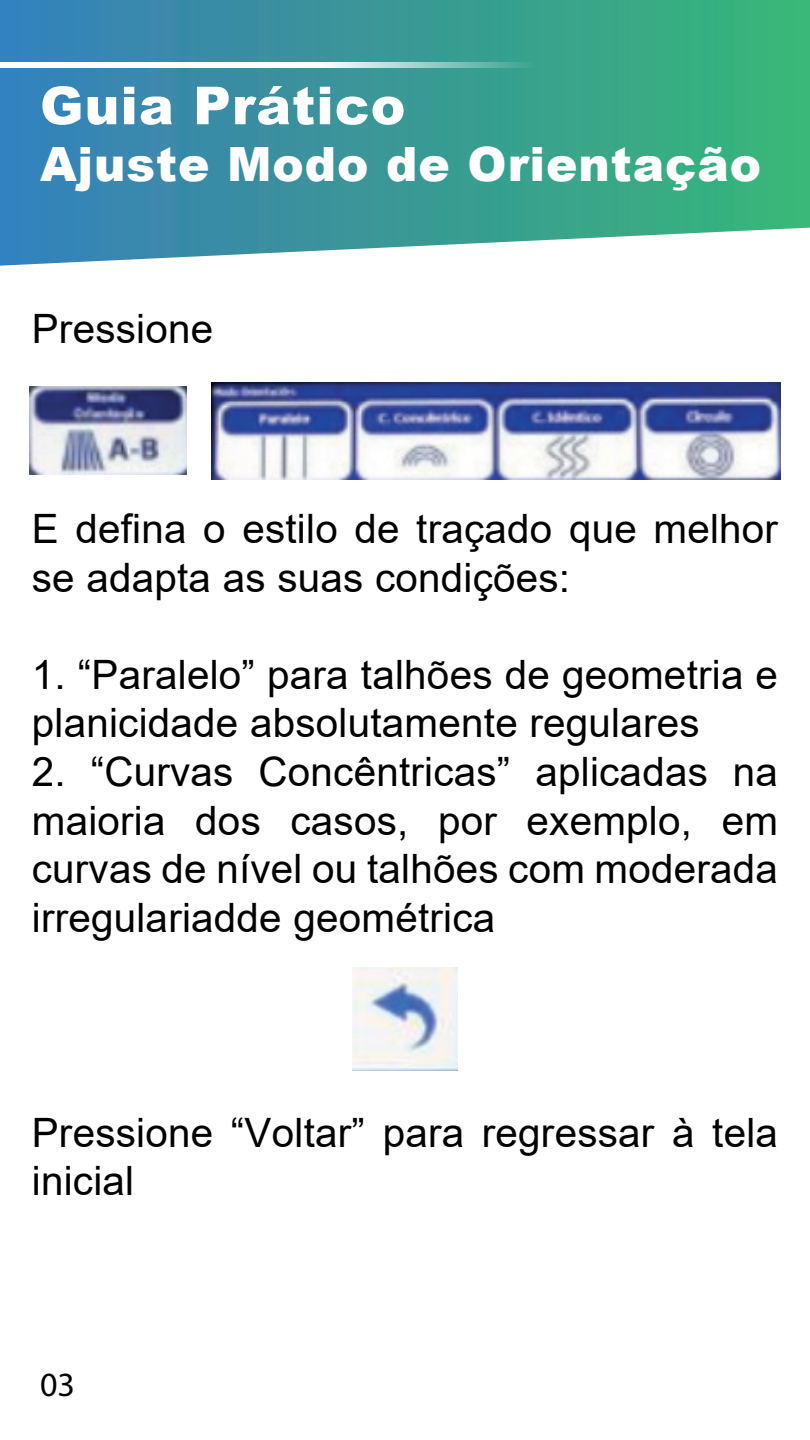
<style>
.page{position:relative;width:810px;height:1440px;background:#fff}
.page>*{position:absolute;margin:0;border:0;box-sizing:border-box;transform-origin:0 0}
.t1{font:900 52.43px "Arial";letter-spacing:.02em;color:#fff}
.t2{font:900 47.25px "Arial";letter-spacing:.02em;color:#fff}
.t3{font:40.5px/48.6px "Arial";letter-spacing:.005em;color:#000001}
.t4{font:34.05px "Myriad Pro";color:#000001}
</style>
<div class="page">
<svg style="left:0;top:0;width:810px;height:266px;background:#47a1a0"></svg>
<svg style="left:0;top:63px;width:534px;height:5px"></svg>
<img style="left:29px;top:387px;width:157px;height:88px">
<img style="left:211px;top:382px;width:570px;height:98px">
<img style="left:352px;top:967px;width:106px;height:104px">
<p class="t1" style="left:40px;top:67px;width:367px">Guia Prático</p>
<p class="t2" style="left:40px;top:130px;width:723px">Ajuste Modo de Orientação</p>
<p class="t3" style="left:32px;top:304px;width:183px">Pressione</p>
<p class="t3" style="left:32px;top:504px;width:748px">E defina o estilo de traçado que melhor se adapta as suas condições:</p>
<p class="t3" style="left:32px;top:650px;width:748px">1. “Paralelo” para talhões de geometria e planicidade absolutamente regulares</p>
<p class="t3" style="left:32px;top:747px;width:748px;text-align:justify">2. “Curvas Concêntricas” aplicadas na maioria dos casos, por exemplo, em curvas de nível ou talhões com moderada irregulariadde geométrica</p>
<p class="t3" style="left:32px;top:1108px;width:748px">Pressione “Voltar” para regressar à tela inicial</p>
<p class="t4" style="left:40px;top:1364px;width:36px">03</p>
</div>
